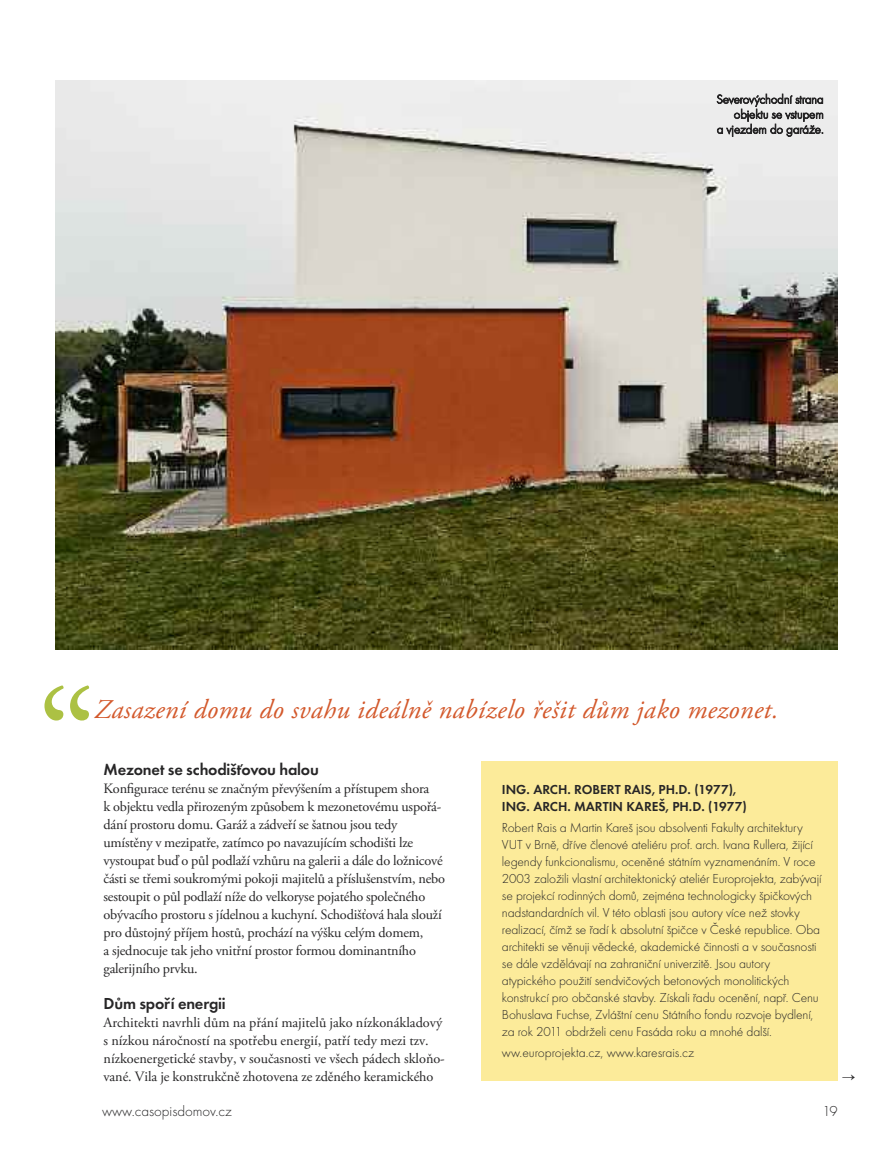
<style>
.page{position:relative;width:893px;height:1170px;background:#fff}
.page>*{position:absolute;margin:0;border:0;box-sizing:border-box;transform-origin:0 0}
.t1{font:151.2px "Adobe Garamond Pro";color:#acc143}
.t2{font:italic 27px "Adobe Garamond Pro";letter-spacing:.015em;color:#d3592c}
.t3{font:600 16.5px "Futura TCE";letter-spacing:-.01em;color:#272627}
.t4{font:300 15px "Futura TCE";color:#272627}
.t5{font:14.25px/18px "Adobe Garamond Pro";letter-spacing:-.015em;color:#272627}
.t6{font:300 13.5px/17px "Futura TCE";letter-spacing:-.01em;color:#272627}
.t7{font:600 13.5px/17px "Futura TCE";color:#272627}
.t8{font:300 12.75px/15px "Futura TCE";letter-spacing:-.01em;color:#272627;text-align:right}
</style>
<div class="page">
<img style="left:55px;top:81px;width:783px;height:568px">
<div style="left:481px;top:761px;width:357px;height:319px;background:#fceb9a"></div>
<p class="t8" style="left:716px;top:91px;width:109px">Severovýchodní strana objektu se vstupem<br>a vjezdem do garáže.</p>
<h1 class="t1" style="left:36px;top:684px;width:63px">“</h1>
<h2 class="t2" style="left:95px;top:698px;width:685px">Zasazení domu do svahu ideálně nabízelo řešit dům jako mezonet.</h2>
<p class="t3" style="left:104px;top:759px;width:217px">Mezonet se schodišťovou halou</p>
<p class="t5" style="left:104px;top:780px;width:343px">Konfigurace terénu se značným převýšením a přístupem shora<br>k objektu vedla přirozeným způsobem k mezonetovému uspořá&shy;dání prostoru domu. Garáž a zádveří se šatnou jsou tedy umístěny v mezipatře, zatímco po navazujícím schodišti lze vystoupat buď o půl podlaží vzhůru na galerii a dále do ložnicové části se třemi soukromými pokoji majitelů a příslušenstvím, nebo sestoupit o půl podlaží níže do velkoryse pojatého společného obývacího prostoru s jídelnou a kuchyní. Schodišťová hala slouží pro důstojný příjem hostů, prochází na výšku celým domem,<br>a sjednocuje tak jeho vnitřní prostor formou dominantního galerijního prvku.</p>
<p class="t3" style="left:104px;top:993px;width:124px">Dům spoří energii</p>
<p class="t5" style="left:104px;top:1014px;width:343px">Architekti navrhli dům na přání majitelů jako nízkonákladový s nízkou náročností na spotřebu energií, patří tedy mezi tzv. nízkoenergetické stavby, v současnosti ve všech pádech skloňo&shy;vané. Vila je konstrukčně zhotovena ze zděného keramického</p>
<p class="t7" style="left:502px;top:780px;width:246px">ING. ARCH. ROBERT RAIS, PH.D. (1977),<br>ING. ARCH. MARTIN KAREŠ, PH.D. (1977)</p>
<p class="t6" style="left:502px;top:818px;width:321px">Robert Rais a Martin Kareš jsou absolventi Fakulty architektury VUT v Brně, dříve členové ateliéru prof. arch. Ivana Rullera, žijící legendy funkcionalismu, oceněné státním vyznamenáním. V roce 2003 založili vlastní architektonický ateliér Europrojekta, zabývají se projekcí rodinných domů, zejména technologicky špičkových nadstandardních vil. V této oblasti jsou autory více než stovky realizací, čímž se řadí k absolutní špičce v České republice. Oba architekti se věnuji vědecké, akademické činnosti a v současnosti se dále vzdělávají na zahraniční univerzitě. Jsou autory atypického použití sendvičových betonových monolitických konstrukcí pro občanské stavby. Získali řadu ocenění, např. Cenu Bohuslava Fuchse, Zvláštní cenu Státního fondu rozvoje bydlení, za rok 2011 obdrželi cenu Fasáda roku a mnohé další.</p>
<p class="t6" style="left:502px;top:1043px;width:194px">ww.europrojekta.cz, www.karesrais.cz</p>
<p class="t4" style="left:102px;top:1102px;width:131px">www.casopisdomov.cz</p>
<p class="t4" style="left:822px;top:1102px;width:17px">19</p>
</div>
